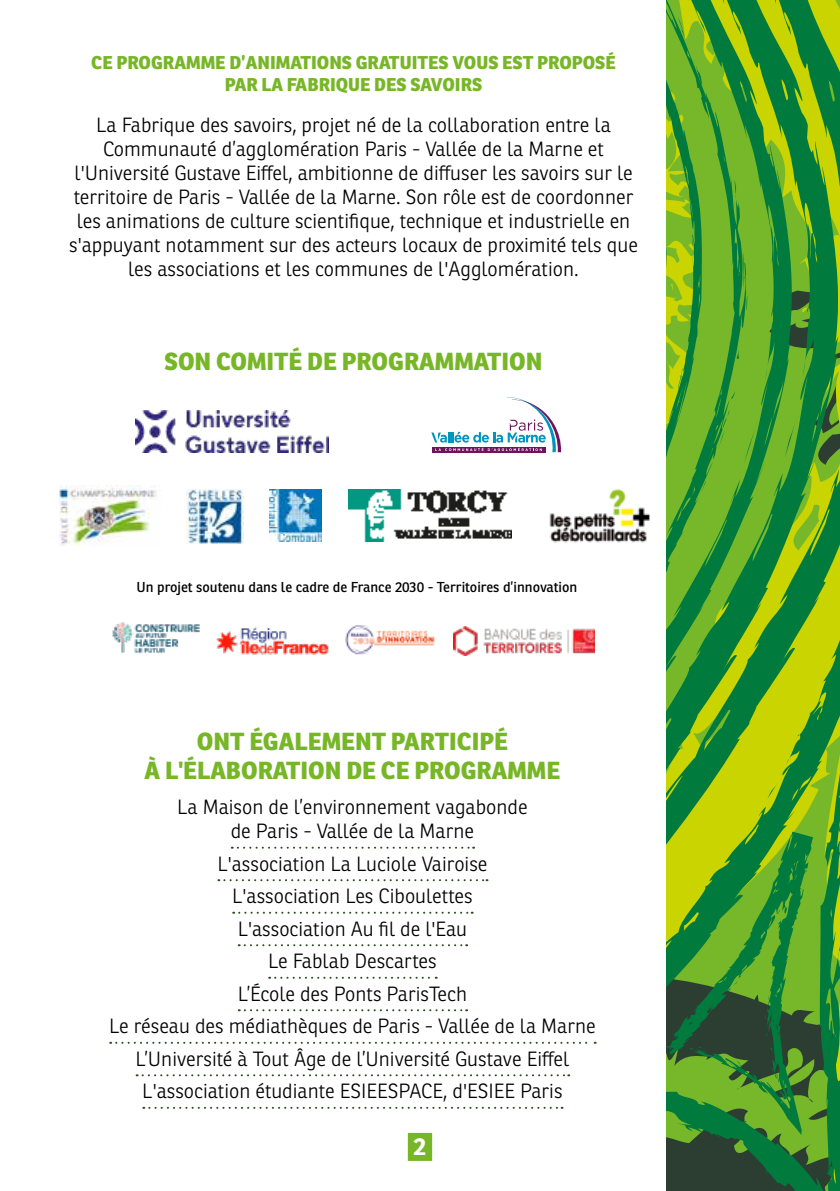
<style>
.page{position:relative;width:840px;height:1191px;background:#fff}
.page>*{position:absolute;margin:0;border:0;box-sizing:border-box;transform-origin:0 0}
.t1{font:800 24px/28.8px "Ronnia";color:#77b627;text-align:center}
.t2{font:700 24px "Ronnia";color:#fff}
.t3{font:300 20px/24px "Ronnia";color:#000;text-align:center}
.t4{font:800 18px/21.6px "Ronnia";color:#77b627;text-align:center}
.t5{font:14px "Ronnia";color:#000}
</style>
<div class="page">
<svg style="left:666px;top:0;width:173px;height:1191px;background:#529b29"></svg>
<div style="left:407px;top:1132px;width:25px;height:28px;background:#77b627"></div>
<svg style="left:232px;top:846px;width:242px;height:2px"></svg>
<svg style="left:218px;top:879px;width:269px;height:2px"></svg>
<svg style="left:233px;top:911px;width:239px;height:2px"></svg>
<svg style="left:238px;top:944px;width:229px;height:2px"></svg>
<svg style="left:269px;top:976px;width:167px;height:2px"></svg>
<svg style="left:239px;top:1009px;width:228px;height:2px"></svg>
<svg style="left:110px;top:1041px;width:485px;height:2px"></svg>
<svg style="left:136px;top:1074px;width:433px;height:2px"></svg>
<svg style="left:143px;top:1106px;width:419px;height:2px"></svg>
<img style="left:135px;top:410px;width:193px;height:42px">
<svg style="left:431px;top:397px;width:130px;height:55px"></svg>
<img style="left:549px;top:489px;width:100px;height:54px">
<img style="left:269px;top:490px;width:53px;height:51px">
<img style="left:348px;top:489px;width:163px;height:52px">
<img style="left:186px;top:490px;width:57px;height:53px">
<img style="left:60px;top:485px;width:97px;height:60px">
<img style="left:453px;top:627px;width:141px;height:28px">
<img style="left:345px;top:625px;width:90px;height:30px">
<img style="left:216px;top:627px;width:112px;height:28px">
<img style="left:112px;top:622px;width:88px;height:32px">
<p class="t4" style="left:91px;top:52px;width:526px">CE PROGRAMME D’ANIMATIONS GRATUITES VOUS EST PROPOSÉ<br>PAR LA FABRIQUE DES SAVOIRS</p>
<p class="t3" style="left:69px;top:113px;width:570px">La Fabrique des savoirs, projet né de la collaboration entre la Communauté d’agglomération Paris - Vallée de la Marne et l'Université Gustave Eiffel, ambitionne de diffuser les savoirs sur le territoire de Paris - Vallée de la Marne. Son rôle est de coordonner les animations de culture scientifique, technique et industrielle en s'appuyant notamment sur des acteurs locaux de proximité tels que les associations et les communes de l'Agglomération.</p>
<p class="t1" style="left:164px;top:346px;width:379px">SON COMITÉ DE PROGRAMMATION</p>
<p class="t5" style="left:136px;top:578px;width:442px">Un projet soutenu dans le cadre de France 2030 - Territoires d’innovation</p>
<p class="t1" style="left:144px;top:727px;width:417px">ONT ÉGALEMENT PARTICIPÉ<br>À L'ÉLABORATION DE CE PROGRAMME</p>
<p class="t3" style="left:177px;top:795px;width:352px">La Maison de l’environnement vagabonde de Paris - Vallée de la Marne</p>
<p class="t3" style="left:109px;top:847px;width:487px;line-height:32.4px">L'association La Luciole Vairoise<br>L'association Les Ciboulettes<br>L'association Au fil de l'Eau<br>Le Fablab Descartes<br>L’École des Ponts ParisTech<br>Le réseau des médiathèques de Paris - Vallée de la Marne L’Université à Tout Âge de l’Université Gustave Eiffel L'association étudiante ESIEESPACE, d'ESIEE Paris</p>
<p class="t2" style="left:413px;top:1131px;width:14px">2</p>
</div>
